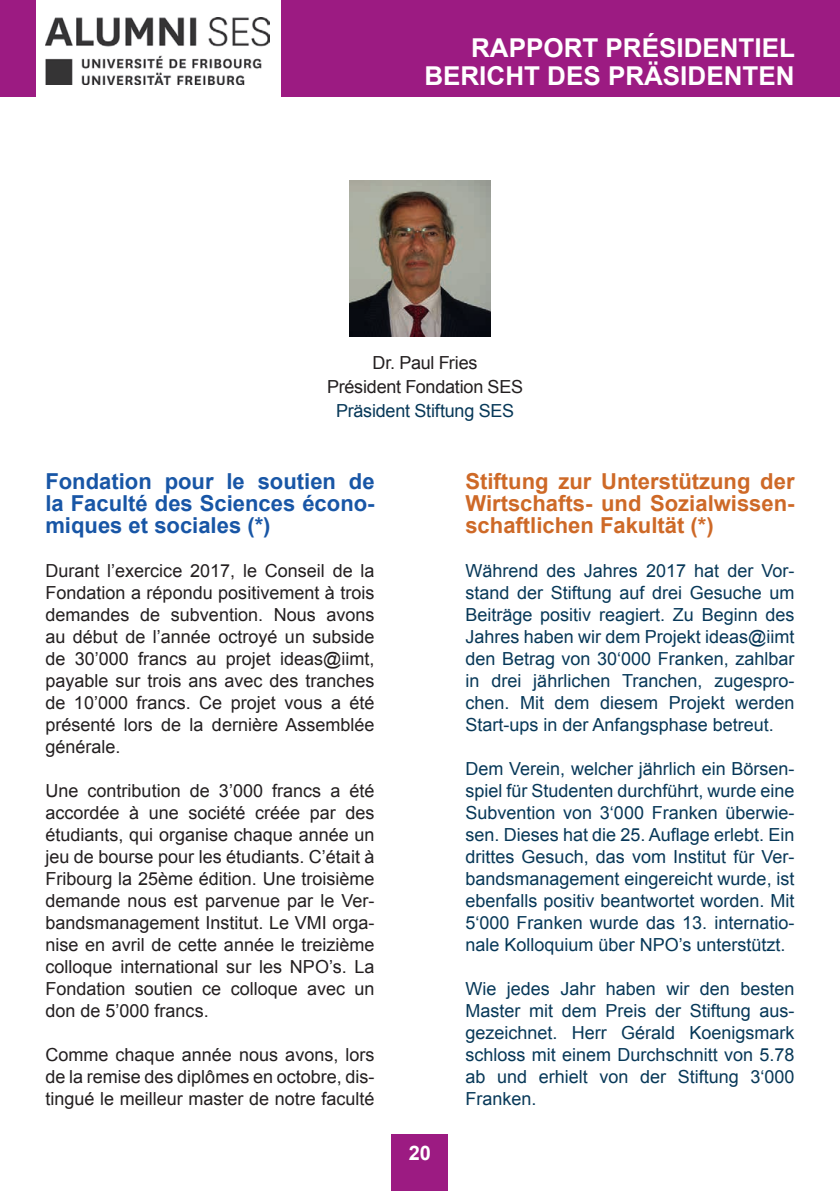
<style>
.page{position:relative;width:840px;height:1191px;background:#fff}
.page>*{position:absolute;margin:0;border:0;box-sizing:border-box;transform-origin:0 0}
.t1{font:700 26px/28px "Arial";color:#fff;text-align:right}
.t2{font:700 22px/22px "Arial";color:#ce6927;text-align:justify}
.t3{font:700 22px/22px "Arial";color:#1856a6;text-align:justify}
.t4{font:700 20px "Arial";color:#fff}
.t5{font:18px/22px "Arial";color:#073858;text-align:justify}
.t6{font:18px/22px "Arial";color:#231f20;text-align:justify}
</style>
<div class="page">
<div style="left:0;top:0;width:839px;height:96px;background:#9c1b82"></div>
<div style="left:391px;top:1134px;width:57px;height:57px;background:#9c1b82"></div>
<img style="left:349px;top:181px;width:141px;height:156px">
<div style="left:37px;top:0;width:244px;height:98px;background:#fff"></div>
<img style="left:45px;top:17px;width:225px;height:68px">
<h1 class="t1" style="left:424px;top:35px;width:372px">RAPPORT PRÉSIDENTIEL<br>BERICHT DES PRÄSIDENTEN</h1>
<p class="t6" style="left:327px;top:350px;width:197px;line-height:24px;text-align:center">Dr. Paul Fries<br>Président Fondation SES</p>
<p class="t5" style="left:336px;top:399px;width:179px">Präsident Stiftung SES</p>
<p class="t3" style="left:45px;top:471px;width:330px">Fondation pour le soutien de la Faculté des Sciences écono&shy;miques et sociales (*)</p>
<p class="t6" style="left:45px;top:560px;width:330px">Durant l’exercice 2017, le Conseil de la Fondation a répondu positivement à trois demandes de subvention. Nous avons au début de l’année octroyé un subside de 30’000 francs au projet ideas@iimt, payable sur trois ans avec des tranches de 10’000 francs. Ce projet vous a été présenté lors de la dernière Assemblée générale.</p>
<p class="t6" style="left:45px;top:780px;width:330px">Une contribution de 3’000 francs a été accordée à une société créée par des étudiants, qui organise chaque année un jeu de bourse pour les étudiants. C’était à Fribourg la 25ème édition. Une troisième demande nous est parvenue par le Ver&shy;bandsmanagement Institut. Le VMI orga&shy;nise en avril de cette année le treizième colloque international sur les NPO’s. La Fondation soutien ce colloque avec un don de 5’000 francs.</p>
<p class="t6" style="left:45px;top:1044px;width:330px">Comme chaque année nous avons, lors de la remise des diplômes en octobre, dis&shy;tingué le meilleur master de notre faculté</p>
<p class="t4" style="left:408px;top:1140px;width:24px">20</p>
<p class="t2" style="left:465px;top:471px;width:330px">Stiftung zur Unterstützung der Wirtschafts- und Sozialwissen&shy;schaftlichen Fakultät (*)</p>
<p class="t5" style="left:465px;top:560px;width:330px">Während des Jahres 2017 hat der Vor&shy;stand der Stiftung auf drei Gesuche um Beiträge positiv reagiert. Zu Beginn des Jahres haben wir dem Projekt ideas@iimt den Betrag von 30‘000 Franken, zahlbar in drei jährlichen Tranchen, zugespro&shy;chen. Mit dem diesem Projekt werden Start-ups in der Anfangsphase betreut.</p>
<p class="t5" style="left:465px;top:758px;width:330px">Dem Verein, welcher jährlich ein Börsen&shy;spiel für Studenten durchführt, wurde eine Subvention von 3‘000 Franken überwie&shy;sen. Dieses hat die 25. Auflage erlebt. Ein drittes Gesuch, das vom Institut für Ver&shy;bandsmanagement eingereicht wurde, ist ebenfalls positiv beantwortet worden. Mit 5‘000 Franken wurde das 13. internatio&shy;nale Kolloquium über NPO’s unterstützt.</p>
<p class="t5" style="left:465px;top:978px;width:330px">Wie jedes Jahr haben wir den besten Master mit dem Preis der Stiftung aus&shy;gezeichnet. Herr Gérald Koenigsmark schloss mit einem Durchschnitt von 5.78 ab und erhielt von der Stiftung 3‘000<br>Franken.</p>
</div>
